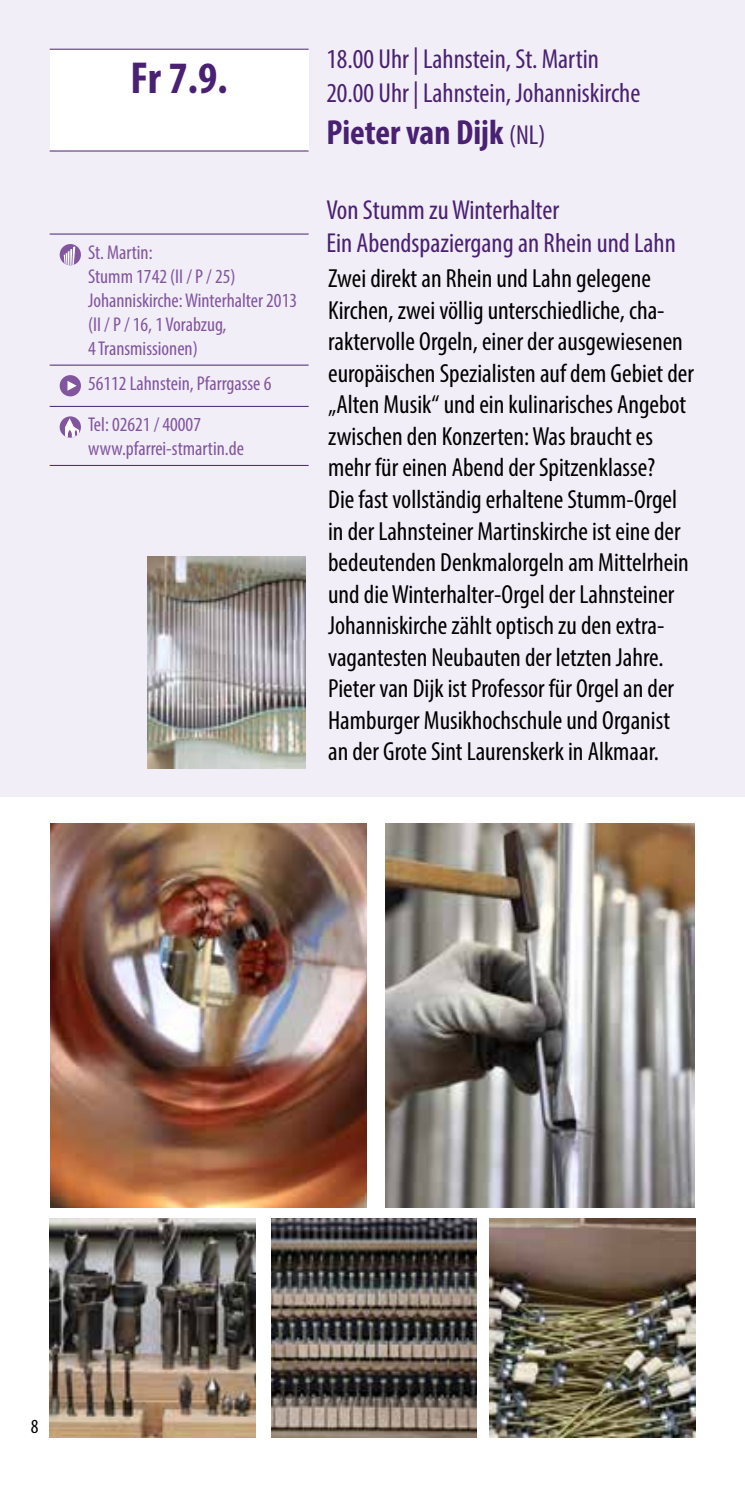
<style>
.page{position:relative;width:745px;height:1489px;background:#fff}
.page>*{position:absolute;margin:0;border:0;box-sizing:border-box;transform-origin:0 0}
.t1{font:700 condensed 45px "Myriad Pro";color:#4a2172}
.t2{font:700 condensed 35px "Myriad Pro";color:#4a2172}
.t3{font:condensed 27.5px/33px "Myriad Pro";color:#4a2172}
.t4{font:condensed 26.25px/31.5px "Myriad Pro";color:#000}
.t5{font:condensed 20px/24px "Myriad Pro";color:#82559f}
.t6{font:condensed 20px "Myriad Pro";color:#000}
.s1{font-weight:400;font-size:27.5px}
</style>
<div class="page">
<div style="left:0;top:0;width:744px;height:796px;background:#f1eef7"></div>
<div style="left:50px;top:49px;width:258px;height:102px;background:#fff"></div>
<svg style="left:50px;top:49px;width:28px;height:1px"></svg>
<hr style="left:78px;top:49px;width:230px;height:1px;background:#4a2172">
<svg style="left:50px;top:150px;width:28px;height:1px"></svg>
<hr style="left:78px;top:150px;width:230px;height:1px;background:#4a2172">
<svg style="left:50px;top:233px;width:28px;height:1px"></svg>
<hr style="left:78px;top:233px;width:230px;height:1px;background:#4a2172">
<svg style="left:50px;top:364px;width:28px;height:1px"></svg>
<hr style="left:78px;top:364px;width:230px;height:1px;background:#4a2172">
<svg style="left:50px;top:406px;width:28px;height:1px"></svg>
<hr style="left:78px;top:406px;width:230px;height:1px;background:#4a2172">
<svg style="left:50px;top:465px;width:28px;height:1px"></svg>
<hr style="left:78px;top:465px;width:230px;height:1px;background:#4a2172">
<div style="left:60px;top:244px;width:21px;height:21px;background:#82559f;border-radius:50%"></div>
<svg style="left:64px;top:246px;width:11px;height:19px"></svg>
<div style="left:60px;top:375px;width:21px;height:21px;background:#82559f;border-radius:50%"></div>
<svg style="left:67px;top:381px;width:10px;height:10px"></svg>
<div style="left:60px;top:416px;width:21px;height:21px;background:#82559f;border-radius:50%"></div>
<svg style="left:65px;top:418px;width:14px;height:19px"></svg>
<img style="left:385px;top:823px;width:309px;height:384px">
<img style="left:50px;top:823px;width:316px;height:384px">
<img style="left:489px;top:1218px;width:205px;height:218px">
<img style="left:271px;top:1218px;width:205px;height:218px">
<img style="left:50px;top:1218px;width:205px;height:218px">
<img style="left:147px;top:556px;width:158px;height:212px">
<h1 class="t1" style="left:130px;top:50px;width:99px">Fr 7.9.</h1>
<p class="t5" style="left:88px;top:240px;width:210px">St. Martin:<br>Stumm 1742 (II / P / 25)<br>Johanniskirche: Winterhalter 2013 (II / P / 16, 1 Vorabzug,<br>4 Transmissionen)</p>
<p class="t5" style="left:88px;top:362px;width:185px;line-height:41.2px">56112 Lahnstein, Pfarrgasse 6<br>Tel: 02621 / 40007</p>
<p class="t5" style="left:88px;top:436px;width:157px">www.pfarrei-stmartin.de</p>
<p class="t3" style="left:326px;top:43px;width:315px">18.00 Uhr | Lahnstein, St. Martin<br>20.00 Uhr | Lahnstein, Johanniskirche</p>
<h2 class="t2" style="left:326px;top:110px;width:220px">Pieter van Dijk <span class="s1">(NL)</span></h2>
<p class="t3" style="left:326px;top:193px;width:351px">Von Stumm zu Winterhalter<br>Ein Abendspaziergang an Rhein und Lahn</p>
<p class="t4" style="left:328px;top:262px;width:367px">Zwei direkt an Rhein und Lahn gelegene Kirchen, zwei völlig unterschiedliche, cha&shy;raktervolle Orgeln, einer der ausgewiesenen europäischen Spezialisten auf dem Gebiet der „Alten Musik“ und ein kulinarisches Angebot zwischen den Konzerten: Was braucht es mehr für einen Abend der Spitzenklasse?<br>Die fast vollständig erhaltene Stumm-Orgel in der Lahnsteiner Martinskirche ist eine der bedeutenden Denkmalorgeln am Mittelrhein und die Winterhalter-Orgel der Lahnsteiner Johanniskirche zählt optisch zu den extra&shy;vagantesten Neubauten der letzten Jahre.<br>Pieter van Dijk ist Professor für Orgel an der Hamburger Musikhochschule und Organist an der Grote Sint Laurenskerk in Alkmaar.</p>
<p class="t6" style="left:31px;top:1414px;width:9px">8</p>
</div>
